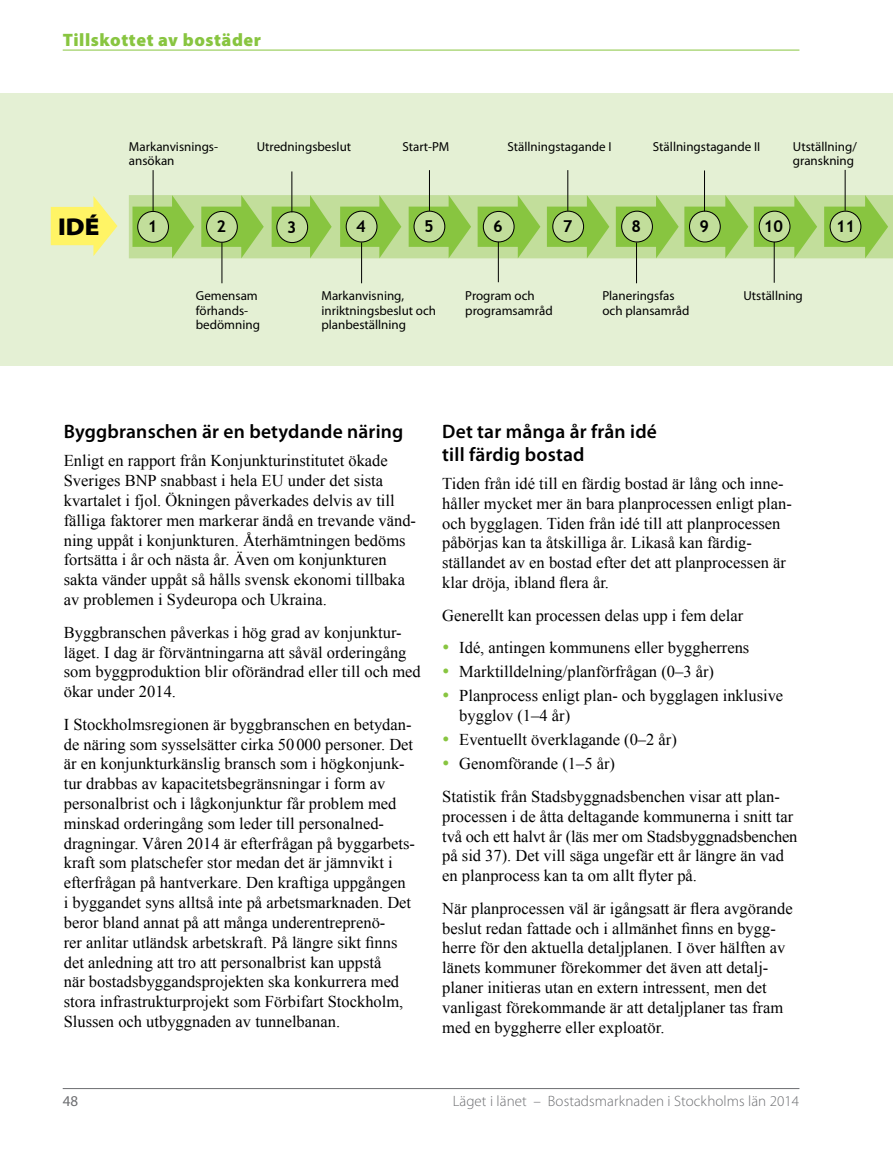
<style>
.page{position:relative;width:893px;height:1149px;background:#fff}
.page>*{position:absolute;margin:0;border:0;box-sizing:border-box;transform-origin:0 0}
.t1{font:900 semi-expanded 24.45px "Myriad Pro";color:#000}
.t2{font:600 19.5px/22.5px "Myriad Pro";letter-spacing:.01em;color:#000}
.t3{font:900 18px "Myriad Pro";letter-spacing:.03em;color:#88c540}
.t4{font:16.5px/19.8px "Times New Roman";color:#000}
.t5{font:700 16.35px "Trebuchet MS";color:#000}
.t6{font:300 15px "Myriad Pro";letter-spacing:.005em;color:#6d6e71}
.t7{font:15px "Myriad Pro";color:#6d6e71}
.t8{font:13.05px/14.5px "Myriad Pro";color:#000}
</style>
<div class="page">
<hr style="left:63px;top:50px;width:736px;height:1px;background:#88c540">
<hr style="left:63px;top:1087px;width:736px;height:1px;background:#6d6e71">
<div style="left:0;top:94px;width:893px;height:272px;background:#e4f0d4"></div>
<svg style="left:51px;top:196px;width:66px;height:60px"></svg>
<div style="left:129px;top:195px;width:764px;height:63px;background:#c2de9b"></div>
<svg style="left:132px;top:195px;width:62px;height:63px;background:#a3cf6d"></svg>
<svg style="left:201px;top:195px;width:63px;height:63px;background:#a4cf6d"></svg>
<svg style="left:272px;top:195px;width:60px;height:63px;background:#a4cf6e"></svg>
<svg style="left:340px;top:195px;width:61px;height:63px;background:#a3cf6d"></svg>
<svg style="left:409px;top:195px;width:62px;height:63px;background:#a4cf6d"></svg>
<svg style="left:478px;top:195px;width:62px;height:63px;background:#a3cf6d"></svg>
<svg style="left:547px;top:195px;width:62px;height:63px;background:#a3cf6d"></svg>
<svg style="left:616px;top:195px;width:132px;height:63px;background:#a5d06f"></svg>
<svg style="left:754px;top:195px;width:63px;height:63px;background:#a3cf6d"></svg>
<svg style="left:824px;top:195px;width:64px;height:63px;background:#a3cf6d"></svg>
<div style="left:138px;top:211px;width:30px;height:31px;background:#c2de9b;border-radius:50%"></div>
<div style="left:137px;top:211px;width:32px;height:32px;border:1px solid #000;border-radius:50%"></div>
<hr style="left:153px;top:170px;width:1px;height:41px;background:#000">
<div style="left:277px;top:212px;width:31px;height:30px;background:#c2de9b;border-radius:50%"></div>
<div style="left:276px;top:211px;width:32px;height:32px;border:1px solid #000;border-radius:50%"></div>
<hr style="left:291px;top:171px;width:1px;height:41px;background:#000">
<div style="left:414px;top:211px;width:31px;height:31px;background:#c2de9b;border-radius:50%"></div>
<div style="left:413px;top:210px;width:32px;height:32px;border:1px solid #000;border-radius:50%"></div>
<hr style="left:429px;top:170px;width:1px;height:41px;background:#000">
<div style="left:553px;top:211px;width:31px;height:31px;background:#c2de9b;border-radius:50%"></div>
<div style="left:552px;top:210px;width:32px;height:32px;border:1px solid #000;border-radius:50%"></div>
<hr style="left:567px;top:170px;width:1px;height:41px;background:#000">
<div style="left:689px;top:211px;width:31px;height:31px;background:#c2de9b;border-radius:50%"></div>
<div style="left:689px;top:210px;width:32px;height:32px;border:1px solid #000;border-radius:50%"></div>
<hr style="left:704px;top:170px;width:1px;height:41px;background:#000">
<div style="left:207px;top:211px;width:30px;height:31px;background:#c2de9b;border-radius:50%"></div>
<div style="left:206px;top:211px;width:32px;height:32px;border:1px solid #000;border-radius:50%"></div>
<hr style="left:222px;top:242px;width:1px;height:41px;background:#000">
<div style="left:346px;top:211px;width:31px;height:31px;background:#c2de9b;border-radius:50%"></div>
<div style="left:346px;top:210px;width:31px;height:32px;border:1px solid #000;border-radius:50%"></div>
<hr style="left:361px;top:242px;width:1px;height:41px;background:#000">
<div style="left:483px;top:211px;width:31px;height:31px;background:#c2de9b;border-radius:50%"></div>
<div style="left:483px;top:211px;width:32px;height:31px;border:1px solid #000;border-radius:50%"></div>
<hr style="left:498px;top:242px;width:1px;height:40px;background:#000">
<div style="left:622px;top:211px;width:30px;height:31px;background:#c2de9b;border-radius:50%"></div>
<div style="left:621px;top:210px;width:32px;height:32px;border:1px solid #000;border-radius:50%"></div>
<hr style="left:636px;top:242px;width:1px;height:41px;background:#000">
<div style="left:759px;top:211px;width:31px;height:31px;background:#c2de9b;border-radius:50%"></div>
<div style="left:759px;top:210px;width:31px;height:32px;border:1px solid #000;border-radius:50%"></div>
<hr style="left:774px;top:242px;width:1px;height:41px;background:#000">
<div style="left:830px;top:211px;width:31px;height:31px;background:#c2de9b;border-radius:50%"></div>
<div style="left:830px;top:210px;width:31px;height:32px;border:1px solid #000;border-radius:50%"></div>
<hr style="left:845px;top:170px;width:1px;height:40px;background:#000">
<p class="t3" style="left:63px;top:29px;width:200px">Tillskottet av bostäder</p>
<p class="t8" style="left:129px;top:139px;width:91px">Markanvisnings&shy;ansökan</p>
<p class="t8" style="left:257px;top:139px;width:96px">Utredningsbeslut</p>
<p class="t8" style="left:402px;top:139px;width:49px">Start-PM</p>
<p class="t8" style="left:507px;top:139px;width:106px">Ställningstagande I</p>
<p class="t8" style="left:653px;top:139px;width:109px">Ställningstagande II</p>
<p class="t8" style="left:793px;top:139px;width:65px">Utställning/ granskning</p>
<h1 class="t1" style="left:58px;top:212px;width:43px">IDÉ</h1>
<p class="t5" style="left:148px;top:216px;width:11px">1</p>
<p class="t5" style="left:217px;top:216px;width:11px">2</p>
<p class="t5" style="left:287px;top:217px;width:11px">3</p>
<p class="t5" style="left:356px;top:216px;width:11px">4</p>
<p class="t5" style="left:424px;top:216px;width:11px">5</p>
<p class="t5" style="left:493px;top:216px;width:11px">6</p>
<p class="t5" style="left:563px;top:216px;width:11px">7</p>
<p class="t5" style="left:632px;top:216px;width:11px">8</p>
<p class="t5" style="left:699px;top:216px;width:11px">9</p>
<p class="t5" style="left:764px;top:216px;width:21px">10</p>
<p class="t5" style="left:836px;top:216px;width:21px">11</p>
<p class="t8" style="left:196px;top:288px;width:66px">Gemensam förhands&shy;bedömning</p>
<p class="t8" style="left:321px;top:288px;width:116px">Markanvisning, inriktningsbeslut och planbeställning</p>
<p class="t8" style="left:465px;top:288px;width:89px">Program och programsamråd</p>
<p class="t8" style="left:602px;top:288px;width:89px">Planeringsfas och plansamråd</p>
<p class="t8" style="left:743px;top:288px;width:61px">Utställning</p>
<p class="t2" style="left:64px;top:419px;width:341px">Byggbranschen är en betydande näring</p>
<p class="t4" style="left:64px;top:450px;width:354px">Enligt en rapport från Konjunkturinstitutet ökade Sveriges BNP snabbast i hela EU under det sista kvartalet i fjol. Ökningen påverkades delvis av till fälliga faktorer men markerar ändå en trevande vänd&shy;ning uppåt i konjunkturen. Återhämtningen bedöms fortsätta i år och nästa år. Även om konjunkturen sakta vänder uppåt så hålls svensk ekonomi tillbaka av problemen i Sydeuropa och Ukraina.</p>
<p class="t4" style="left:64px;top:621px;width:359px">Byggbranschen påverkas i hög grad av konjunktur&shy;läget. I dag är förväntningarna att såväl orderingång som byggproduktion blir oförändrad eller till och med ökar under 2014.</p>
<p class="t4" style="left:64px;top:713px;width:353px">I Stockholmsregionen är byggbranschen en betydan&shy;de näring som sysselsätter cirka 50000 personer. Det är en konjunkturkänslig bransch som i högkonjunk&shy;tur drabbas av kapacitetsbegränsningar i form av personalbrist och i lågkonjunktur får problem med minskad orderingång som leder till personalned&shy;dragningar. Våren 2014 är efterfrågan på byggarbets&shy;kraft som platschefer stor medan det är jämnvikt i efterfrågan på hantverkare. Den kraftiga uppgången<br>i byggandet syns alltså inte på arbetsmarknaden. Det beror bland annat på att många underentreprenö-<br>rer anlitar utländsk arbetskraft. På längre sikt finns det anledning att tro att personalbrist kan uppstå<br>när bostadsbyggandsprojekten ska konkurrera med stora infrastrukturprojekt som Förbifart Stockholm, Slussen och utbyggnaden av tunnelbanan.</p>
<p class="t2" style="left:442px;top:419px;width:216px">Det tar många år från idé till färdig bostad</p>
<p class="t4" style="left:442px;top:473px;width:351px">Tiden från idé till en färdig bostad är lång och inne&shy;håller mycket mer än bara planprocessen enligt plan&shy;och bygglagen. Tiden från idé till att planprocessen påbörjas kan ta åtskilliga år. Likaså kan färdig&shy;ställandet av en bostad efter det att planprocessen är klar dröja, ibland flera år.</p>
<p class="t4" style="left:459px;top:598px;width:292px;line-height:32.5px;text-indent:-17px">Generellt kan processen delas upp i fem delar<br>Idé, antingen kommunens eller byggherrens</p>
<p class="t4" style="left:459px;top:659px;width:326px;line-height:24px">Marktilldelning/planförfrågan (0–3 år)<br>Planprocess enligt plan- och bygglagen inklusive</p>
<p class="t4" style="left:459px;top:703px;width:219px;line-height:24px">bygglov (1–4 år)<br>Eventuellt överklagande (0–2 år)<br>Genomförande (1–5 år)</p>
<p class="t4" style="left:442px;top:786px;width:357px">Statistik från Stadsbyggnadsbenchen visar att plan&shy;processen i de åtta deltagande kommunerna i snitt tar två och ett halvt år (läs mer om Stadsbyggnadsbenchen på sid 37). Det vill säga ungefär ett år längre än vad en planprocess kan ta om allt flyter på.</p>
<p class="t4" style="left:442px;top:897px;width:352px">När planprocessen väl är igångsatt är flera avgörande beslut redan fattade och i allmänhet finns en bygg&shy;herre för den aktuella detaljplanen. I över hälften av länets kommuner förekommer det även att detalj&shy;planer initieras utan en extern intressent, men det vanligast förekommande är att detaljplaner tas fram med en byggherre eller exploatör.</p>
<p class="t7" style="left:63px;top:1091px;width:17px">48</p>
<p class="t6" style="left:453px;top:1091px;width:348px">Läget i länet – Bostadsmarknaden i Stockholms län 2014</p>
</div>
